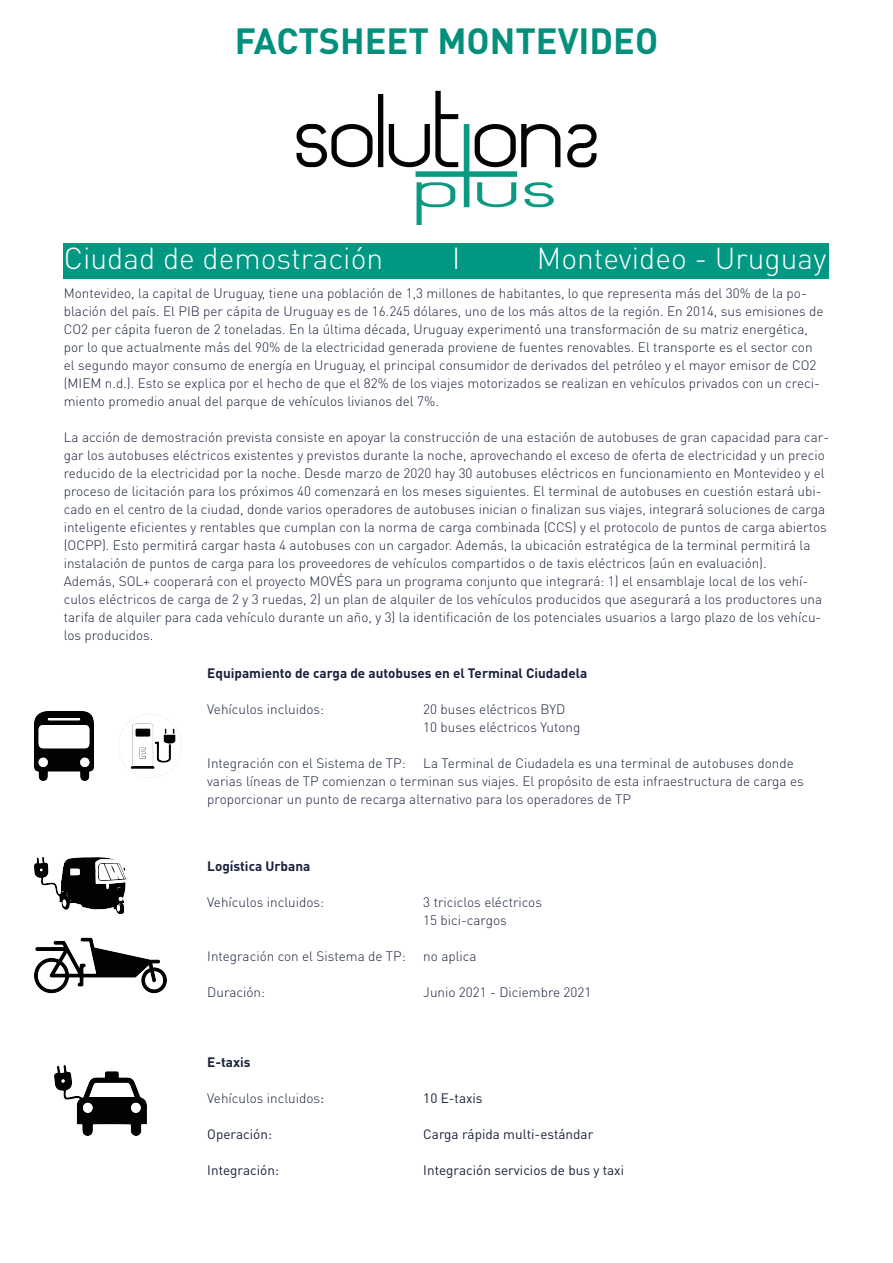
<style>
.page{position:relative;width:893px;height:1263px;background:#fff}
.page>*{position:absolute;margin:0;border:0;box-sizing:border-box;transform-origin:0 0}
.t1{font:700 36px "DIN Pro";color:#02907d}
.t2{font:300 30px "DIN Pro";color:#fff}
.t3{font:300 13.5px/18px "DIN Pro";color:#19213b}
.t4{font:13.5px "DIN Pro";color:#19213b}
.t5{font:700 13.5px "DIN Pro";color:#19213b}
.s1{font-weight:400}
</style>
<div class="page">
<div style="left:64px;top:243px;width:765px;height:36px;background:#009882"></div>
<img style="left:296px;top:90px;width:301px;height:135px">
<img style="left:34px;top:712px;width:60px;height:69px">
<img style="left:34px;top:857px;width:91px;height:56px">
<img style="left:34px;top:937px;width:133px;height:57px">
<img style="left:119px;top:715px;width:63px;height:63px">
<img style="left:54px;top:1065px;width:93px;height:70px">
<p class="t1" style="left:235px;top:11px;width:425px">FACTSHEET MONTEVIDEO</p>
<p class="t2" style="left:64px;top:238px;width:321px">Ciudad de demostración</p>
<p class="t2" style="left:452px;top:238px;width:10px">I</p>
<p class="t2" style="left:537px;top:238px;width:291px">Montevideo - Uruguay</p>
<p class="t3" style="left:64px;top:284px;width:761px">Montevideo, la capital de Uruguay, tiene una población de 1,3 millones de habitantes, lo que representa más del 30% de la po&shy;blación del país. El PIB per cápita de Uruguay es de 16.245 dólares, uno de los más altos de la región. En 2014, sus emisiones de CO2 per cápita fueron de 2 toneladas. En la última década, Uruguay experimentó una transformación de su matriz energética, por lo que actualmente más del 90% de la electricidad generada proviene de fuentes renovables. El transporte es el sector con el segundo mayor consumo de energía en Uruguay, el principal consumidor de derivados del petróleo y el mayor emisor de CO2 (MIEM n.d.). Esto se explica por el hecho de que el 82% de los viajes motorizados se realizan en vehículos privados con un creci&shy;miento promedio anual del parque de vehículos livianos del 7%.</p>
<p class="t3" style="left:64px;top:428px;width:767px">La acción de demostración prevista consiste en apoyar la construcción de una estación de autobuses de gran capacidad para car&shy;gar los autobuses eléctricos existentes y previstos durante la noche, aprovechando el exceso de oferta de electricidad y un precio reducido de la electricidad por la noche. Desde marzo de 2020 hay 30 autobuses eléctricos en funcionamiento en Montevideo y el proceso de licitación para los próximos 40 comenzará en los meses siguientes. El terminal de autobuses en cuestión estará ubi&shy;cado en el centro de la ciudad, donde varios operadores de autobuses inician o finalizan sus viajes, integrará soluciones de carga inteligente eficientes y rentables que cumplan con la norma de carga combinada (CCS) y el protocolo de puntos de carga abiertos (OCPP). Esto permitirá cargar hasta 4 autobuses con un cargador. Además, la ubicación estratégica de la terminal permitirá la instalación de puntos de carga para los proveedores de vehículos compartidos o de taxis eléctricos (aún en evaluación).</p>
<p class="t3" style="left:64px;top:572px;width:760px">Además, SOL+ cooperará con el proyecto MOVÉS para un programa conjunto que integrará: 1) el ensamblaje local de los vehí&shy;culos eléctricos de carga de 2 y 3 ruedas, 2) un plan de alquiler de los vehículos producidos que asegurará a los productores una tarifa de alquiler para cada vehículo durante un año, y 3) la identificación de los potenciales usuarios a largo plazo de los vehícu&shy;los producidos.</p>
<p class="t5" style="left:207px;top:662px;width:382px">Equipamiento de carga de autobuses en el Terminal Ciudadela</p>
<p class="t3" style="left:207px;top:699px;width:118px">Vehículos incluidos:</p>
<p class="t3" style="left:423px;top:699px;width:144px">20 buses eléctricos BYD</p>
<p class="t3" style="left:423px;top:717px;width:159px">10 buses eléctricos Yutong</p>
<p class="t3" style="left:207px;top:753px;width:200px">Integración con el Sistema de TP:</p>
<p class="t3" style="left:207px;top:753px;width:598px;text-indent:216px">La Terminal de Ciudadela es una terminal de autobuses donde varias líneas de TP comienzan o terminan sus viajes. El propósito de esta infraestructura de carga es proporcionar un punto de recarga alternativo para los operadores de TP</p>
<p class="t5" style="left:207px;top:854px;width:105px">Logística Urbana</p>
<p class="t3" style="left:207px;top:892px;width:118px">Vehículos incluidos:</p>
<p class="t3" style="left:423px;top:892px;width:120px">3 triciclos eléctricos</p>
<p class="t3" style="left:423px;top:910px;width:85px">15 bici-cargos</p>
<p class="t3" style="left:207px;top:946px;width:200px">Integración con el Sistema de TP:</p>
<p class="t3" style="left:423px;top:946px;width:55px">no aplica</p>
<p class="t3" style="left:207px;top:982px;width:59px">Duración:</p>
<p class="t3" style="left:423px;top:982px;width:170px">Junio 2021 - Diciembre 2021</p>
<p class="t5" style="left:207px;top:1051px;width:45px">E-taxis</p>
<p class="t3" style="left:207px;top:1088px;width:118px">Vehículos incluidos<span class="s1">:</span></p>
<p class="t4" style="left:423px;top:1087px;width:61px">10 E-taxis</p>
<p class="t4" style="left:207px;top:1123px;width:66px">Operación:</p>
<p class="t4" style="left:423px;top:1123px;width:172px">Carga rápida multi-estándar</p>
<p class="t4" style="left:207px;top:1159px;width:73px">Integración:</p>
<p class="t4" style="left:423px;top:1159px;width:202px">Integración servicios de bus y taxi</p>
</div>
